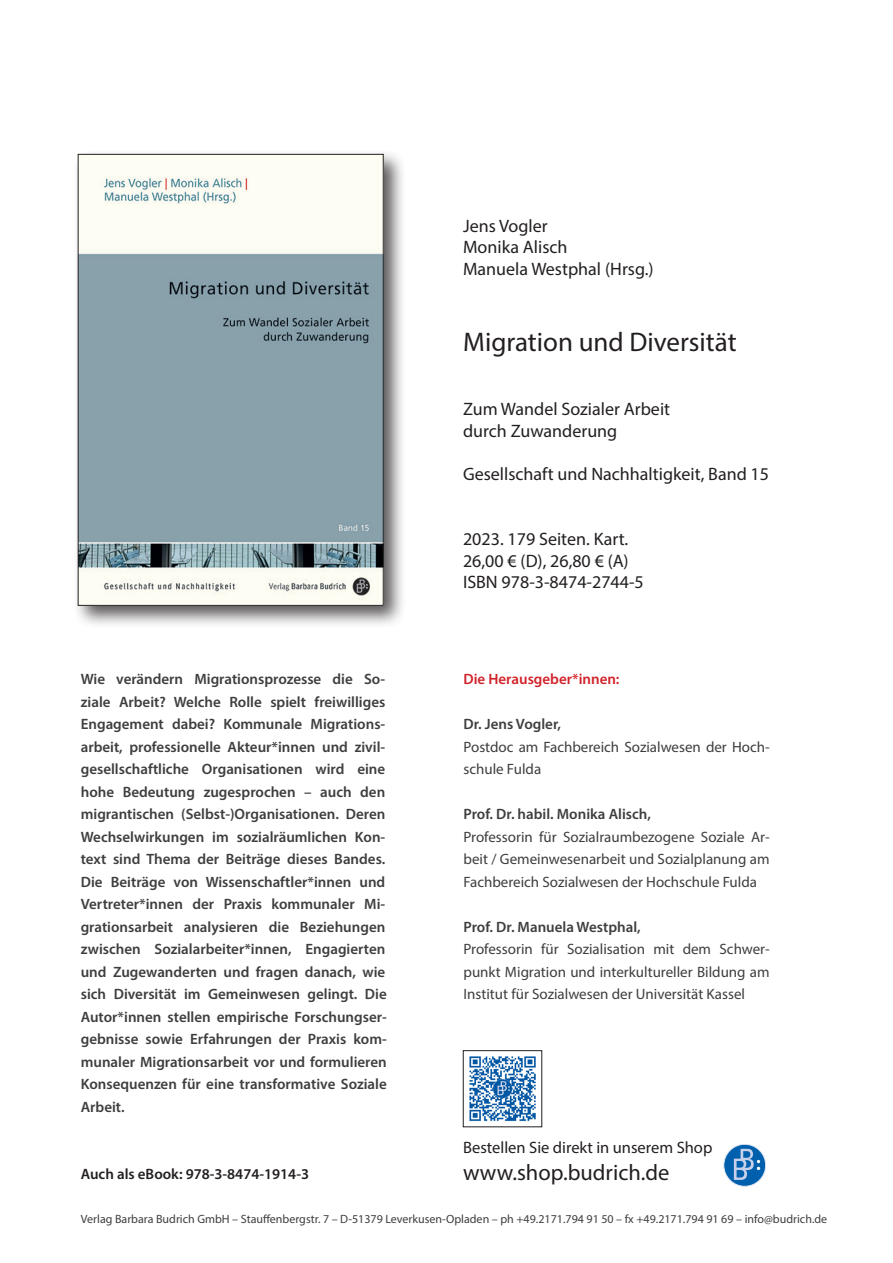
<style>
.page{position:relative;width:893px;height:1263px;background:#fff}
.page>*{position:absolute;margin:0;border:0;box-sizing:border-box;transform-origin:0 0}
.t1{font:27px "Myriad Pro";color:#231f20}
.t2{font:22.5px "Myriad Pro";color:#231f20}
.t3{font:18px "Myriad Pro";color:#231f20}
.t4{font:16.5px "Myriad Pro";color:#231f20}
.t5{font:600 15px/22.5px "Myriad Pro";color:#3e3e3f;text-align:justify}
.t6{font:15px/22.5px "Myriad Pro";color:#3e3e3f;text-align:justify}
.t7{font:600 15px "Myriad Pro";color:#231f20}
.t8{font:600 15px "Myriad Pro";color:#d1232a}
.t9{font:12px "Myriad Pro";color:#3e3e3f}
</style>
<div class="page">
<div style="left:73px;top:149px;width:333px;height:480px;background:#231f20;opacity:.75"></div>
<img style="left:80px;top:156px;width:301px;height:447px">
<div style="left:78px;top:154px;width:305px;height:451px;border:1px solid #231f20"></div>
<svg style="left:724px;top:1144px;width:42px;height:42px"></svg>
<div style="left:723px;top:1144px;width:43px;height:42px;border:1px solid #e0e6f3;border-radius:50%"></div>
<svg style="left:734px;top:1149px;width:26px;height:31px"></svg>
<img style="left:469px;top:1056px;width:67px;height:66px">
<div style="left:463px;top:1050px;width:79px;height:77px;border:1px solid #231f20"></div>
<p class="t3" style="left:463px;top:215px;width:86px">Jens Vogler</p>
<p class="t3" style="left:463px;top:236px;width:106px">Monika Alisch</p>
<p class="t3" style="left:463px;top:258px;width:192px">Manuela Westphal (Hrsg.)</p>
<p class="t1" style="left:463px;top:325px;width:275px">Migration und Diversität</p>
<p class="t3" style="left:463px;top:398px;width:209px">Zum Wandel Sozialer Arbeit</p>
<p class="t3" style="left:463px;top:420px;width:156px">durch Zuwanderung</p>
<p class="t3" style="left:463px;top:463px;width:308px">Gesellschaft und Nachhaltigkeit, Band 15</p>
<p class="t5" style="left:81px;top:667px;width:308px">Wie verändern Migrationsprozesse die So&shy;ziale Arbeit? Welche Rolle spielt freiwilliges Engagement dabei? Kommunale Migrations&shy;arbeit, professionelle Akteur*innen und zivil&shy;gesellschaftliche Organisationen wird eine hohe Bedeutung zugesprochen – auch den migrantischen (Selbst-)Organisationen. Deren Wechselwirkungen im sozialräumlichen Kon&shy;text sind Thema der Beiträge dieses Bandes.<br>Die Beiträge von Wissenschaftler*innen und Vertreter*innen der Praxis kommunaler Mi&shy;grationsarbeit analysieren die Beziehungen zwischen Sozialarbeiter*innen, Engagierten und Zugewanderten und fragen danach, wie sich Diversität im Gemeinwesen gelingt. Die Autor*innen stellen empirische Forschungser&shy;gebnisse sowie Erfahrungen der Praxis kom&shy;munaler Migrationsarbeit vor und formulieren Konsequenzen für eine transformative Soziale Arbeit.</p>
<p class="t7" style="left:81px;top:1164px;width:230px">Auch als eBook: 978-3-8474-1914-3</p>
<p class="t3" style="left:463px;top:528px;width:167px">2023. 179 Seiten. Kart.</p>
<p class="t3" style="left:463px;top:549px;width:167px">26,00 € (D), 26,80 € (A)</p>
<p class="t3" style="left:463px;top:571px;width:182px">ISBN 978-3-8474-2744-5</p>
<p class="t8" style="left:463px;top:669px;width:158px">Die Herausgeber*innen:</p>
<p class="t5" style="left:463px;top:712px;width:99px">Dr. Jens Vogler,</p>
<p class="t6" style="left:463px;top:735px;width:308px">Postdoc am Fachbereich Sozialwesen der Hoch&shy;schule Fulda</p>
<p class="t5" style="left:463px;top:802px;width:189px">Prof. Dr. habil. Monika Alisch,</p>
<p class="t6" style="left:463px;top:825px;width:308px">Professorin für Sozialraumbezogene Soziale Ar&shy;beit / Gemeinwesenarbeit und Sozialplanung am Fachbereich Sozialwesen der Hochschule Fulda</p>
<p class="t5" style="left:463px;top:915px;width:179px">Prof. Dr. Manuela Westphal,</p>
<p class="t6" style="left:463px;top:937px;width:308px">Professorin für Sozialisation mit dem Schwer&shy;punkt Migration und interkultureller Bildung am Institut für Sozialwesen der Universität Kassel</p>
<p class="t4" style="left:463px;top:1138px;width:251px">Bestellen Sie direkt in unserem Shop</p>
<p class="t2" style="left:463px;top:1159px;width:208px">www.shop.budrich.de</p>
<p class="t9" style="left:81px;top:1212px;width:748px">Verlag Barbara Budrich GmbH – Stauffenbergstr. 7 – D-51379 Leverkusen-Opladen – ph +49.2171.794 91 50 – fx +49.2171.794 91 69 – info@budrich.de</p>
</div>
